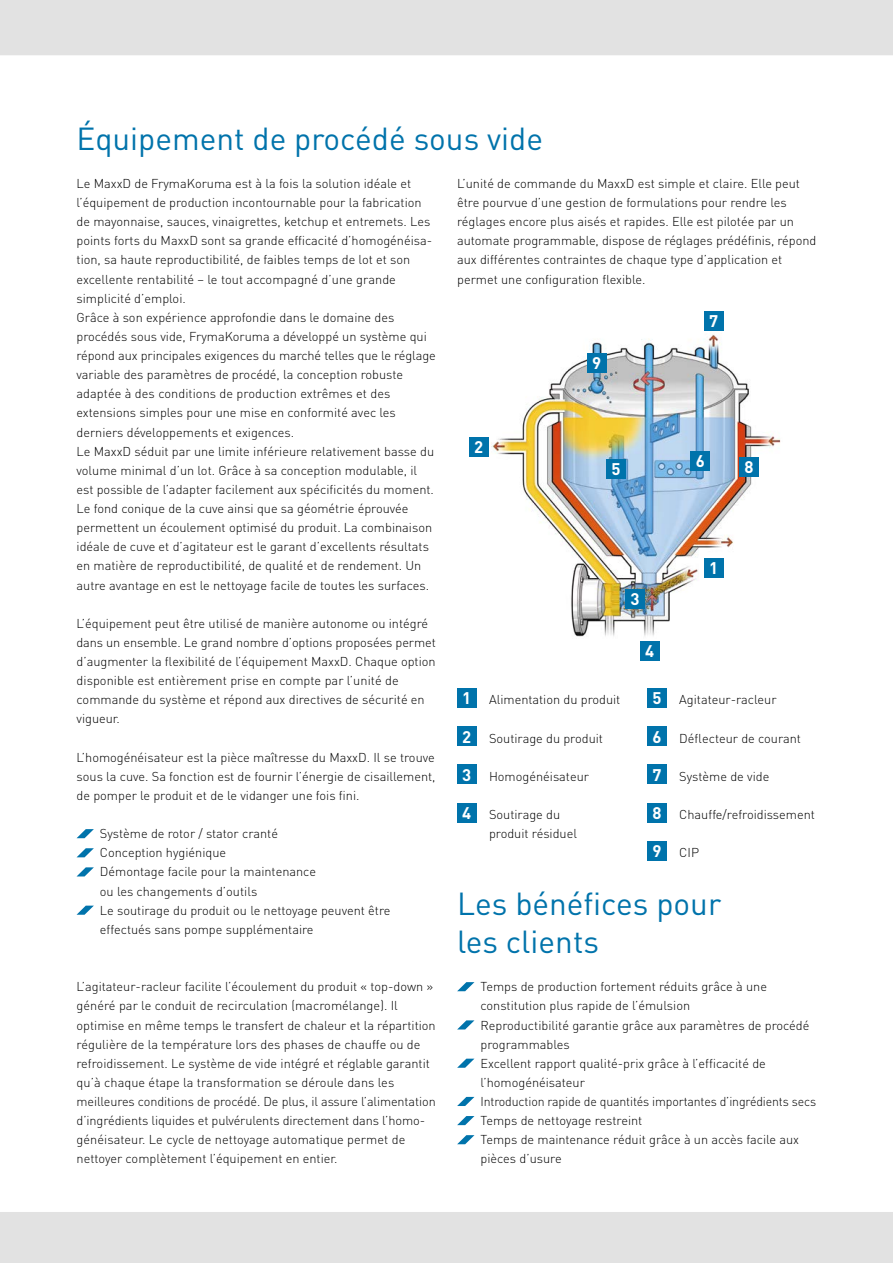
<style>
.page{position:relative;width:893px;height:1263px;background:#fff}
.page>*{position:absolute;margin:0;border:0;box-sizing:border-box;transform-origin:0 0}
.t1{font:31.5px/38.2px "DIN";color:#0073ab}
.t2{font:700 16.65px "DIN";color:#fff}
.t3{font:300 12.75px/19.2px "DIN";color:#000}
.s1{font-weight:700;font-size:16.65px;color:#fff}
</style>
<div class="page">
<div style="left:0;top:0;width:893px;height:55px;background:#e2e2e2"></div>
<svg style="left:77px;top:829px;width:17px;height:9px"></svg>
<svg style="left:77px;top:848px;width:17px;height:9px"></svg>
<svg style="left:77px;top:867px;width:17px;height:9px"></svg>
<svg style="left:77px;top:906px;width:17px;height:9px"></svg>
<div style="left:457px;top:688px;width:19px;height:19px;background:#0073ab"></div>
<div style="left:457px;top:727px;width:19px;height:19px;background:#0073ab"></div>
<div style="left:457px;top:765px;width:19px;height:19px;background:#0073ab"></div>
<div style="left:457px;top:803px;width:19px;height:19px;background:#0073ab"></div>
<div style="left:647px;top:688px;width:19px;height:19px;background:#0073ab"></div>
<div style="left:647px;top:727px;width:19px;height:19px;background:#0073ab"></div>
<div style="left:647px;top:765px;width:19px;height:19px;background:#0073ab"></div>
<div style="left:647px;top:803px;width:19px;height:19px;background:#0073ab"></div>
<div style="left:647px;top:841px;width:19px;height:19px;background:#0073ab"></div>
<svg style="left:457px;top:982px;width:17px;height:9px"></svg>
<svg style="left:457px;top:1020px;width:17px;height:9px"></svg>
<svg style="left:457px;top:1059px;width:17px;height:9px"></svg>
<svg style="left:457px;top:1097px;width:17px;height:9px"></svg>
<svg style="left:457px;top:1116px;width:17px;height:9px"></svg>
<svg style="left:457px;top:1135px;width:17px;height:9px"></svg>
<img style="left:487px;top:330px;width:294px;height:316px">
<div style="left:704px;top:311px;width:19px;height:19px;background:#0073ab"></div>
<div style="left:587px;top:354px;width:19px;height:19px;background:#0073ab"></div>
<div style="left:469px;top:437px;width:19px;height:19px;background:#0073ab"></div>
<div style="left:606px;top:459px;width:19px;height:20px;background:#0073ab"></div>
<div style="left:625px;top:589px;width:19px;height:20px;background:#0073ab"></div>
<div style="left:704px;top:558px;width:19px;height:19px;background:#0073ab"></div>
<div style="left:640px;top:641px;width:19px;height:19px;background:#0073ab"></div>
<div style="left:691px;top:451px;width:19px;height:20px;background:#0073ab"></div>
<div style="left:739px;top:458px;width:19px;height:19px;background:#0073ab"></div>
<div style="left:0;top:1212px;width:893px;height:51px;background:#e2e2e2"></div>
<h1 class="t1" style="left:77px;top:119px;width:468px">Équipement de procédé sous vide</h1>
<p class="t3" style="left:77px;top:174px;width:361px">Le MaxxD de FrymaKoruma est à la fois la solution idéale et l’équipement de production incontournable pour la fabrication de mayonnaise, sauces, vinaigrettes, ketchup et entremets. Les points forts du MaxxD sont sa grande efficacité d’homogénéisa&shy;tion, sa haute reproductibilité, de faibles temps de lot et son excellente rentabilité – le tout accompagné d’une grande simplicité d’emploi.<br>Grâce à son expérience approfondie dans le domaine des procédés sous vide, FrymaKoruma a développé un système qui répond aux principales exigences du marché telles que le réglage variable des paramètres de procédé, la conception robuste adaptée à des conditions de production extrêmes et des extensions simples pour une mise en conformité avec les derniers développements et exigences.<br>Le MaxxD séduit par une limite inférieure relativement basse du volume minimal d’un lot. Grâce à sa conception modulable, il est possible de l’adapter facilement aux spécificités du moment.<br>Le fond conique de la cuve ainsi que sa géométrie éprouvée permettent un écoulement optimisé du produit. La combinaison idéale de cuve et d’agitateur est le garant d’excellents résultats en matière de reproductibilité, de qualité et de rendement. Un autre avantage en est le nettoyage facile de toutes les surfaces.</p>
<p class="t3" style="left:77px;top:613px;width:361px">L’équipement peut être utilisé de manière autonome ou intégré dans un ensemble. Le grand nombre d’options proposées permet d’augmenter la flexibilité de l’équipement MaxxD. Chaque option disponible est entièrement prise en compte par l’unité de commande du système et répond aux directives de sécurité en vigueur.</p>
<p class="t3" style="left:77px;top:747px;width:361px;text-align:justify">L’homogénéisateur est la pièce maîtresse du MaxxD. Il se trouve sous la cuve. Sa fonction est de fournir l’énergie de cisaillement, de pomper le produit et de le vidanger une fois fini.</p>
<p class="t3" style="left:100px;top:824px;width:292px">Système de rotor / stator cranté<br>Conception hygiénique<br>Démontage facile pour la maintenance<br>ou les changements d’outils<br>Le soutirage du produit ou le nettoyage peuvent être effectués sans pompe supplémentaire</p>
<p class="t3" style="left:77px;top:977px;width:361px">L’agitateur-racleur facilite l’écoulement du produit « top-down » généré par le conduit de recirculation (macromélange). Il optimise en même temps le transfert de chaleur et la répartition régulière de la température lors des phases de chauffe ou de refroidissement. Le système de vide intégré et réglable garantit qu’à chaque étape la transformation se déroule dans les meilleures conditions de procédé. De plus, il assure l’alimentation d’ingrédients liquides et pulvérulents directement dans l’homo&shy;généisateur. Le cycle de nettoyage automatique permet de nettoyer complètement l’équipement en entier.</p>
<p class="t3" style="left:457px;top:174px;width:361px">L’unité de commande du MaxxD est simple et claire. Elle peut être pourvue d’une gestion de formulations pour rendre les réglages encore plus aisés et rapides. Elle est pilotée par un automate programmable, dispose de réglages prédéfinis, répond aux différentes contraintes de chaque type d’application et permet une configuration flexible.</p>
<h2 class="t2" style="left:474px;top:436px;width:11px">2</h2>
<h2 class="t2" style="left:592px;top:352px;width:11px">9</h2>
<h2 class="t2" style="left:611px;top:458px;width:11px">5</h2>
<h2 class="t2" style="left:630px;top:588px;width:11px">3</h2>
<h2 class="t2" style="left:645px;top:640px;width:11px">4</h2>
<h2 class="t2" style="left:709px;top:310px;width:11px">7</h2>
<h2 class="t2" style="left:696px;top:450px;width:11px">6</h2>
<h2 class="t2" style="left:744px;top:456px;width:11px">8</h2>
<h2 class="t2" style="left:709px;top:557px;width:11px">1</h2>
<p class="t3" style="left:652px;top:690px;width:126px"><span class="s1">5</span> Agitateur-racleur</p>
<p class="t3" style="left:652px;top:728px;width:150px"><span class="s1">6</span> Déflecteur de courant</p>
<p class="t3" style="left:652px;top:766px;width:118px"><span class="s1">7</span> Système de vide</p>
<p class="t3" style="left:652px;top:805px;width:164px"><span class="s1">8</span> Chauffe/refroidissement</p>
<p class="t3" style="left:652px;top:843px;width:48px"><span class="s1">9</span> CIP</p>
<h1 class="t1" style="left:457px;top:884px;width:266px">Les bénéfices pour les clients</h1>
<p class="t3" style="left:480px;top:977px;width:337px">Temps de production fortement réduits grâce à une constitution plus rapide de l’émulsion<br>Reproductibilité garantie grâce aux paramètres de procédé programmables<br>Excellent rapport qualité-prix grâce à l’efficacité de l’homogénéisateur<br>Introduction rapide de quantités importantes d’ingrédients secs Temps de nettoyage restreint<br>Temps de maintenance réduit grâce à un accès facile aux pièces d’usure</p>
<p class="t3" style="left:462px;top:690px;width:160px"><span class="s1">1</span> Alimentation du produit</p>
<p class="t3" style="left:462px;top:728px;width:142px"><span class="s1">2</span> Soutirage du produit</p>
<p class="t3" style="left:462px;top:766px;width:128px"><span class="s1">3</span> Homogénéisateur</p>
<p class="t3" style="left:489px;top:805px;width:90px;text-indent:-27px"><span class="s1">4</span> Soutirage du produit résiduel</p>
</div>
